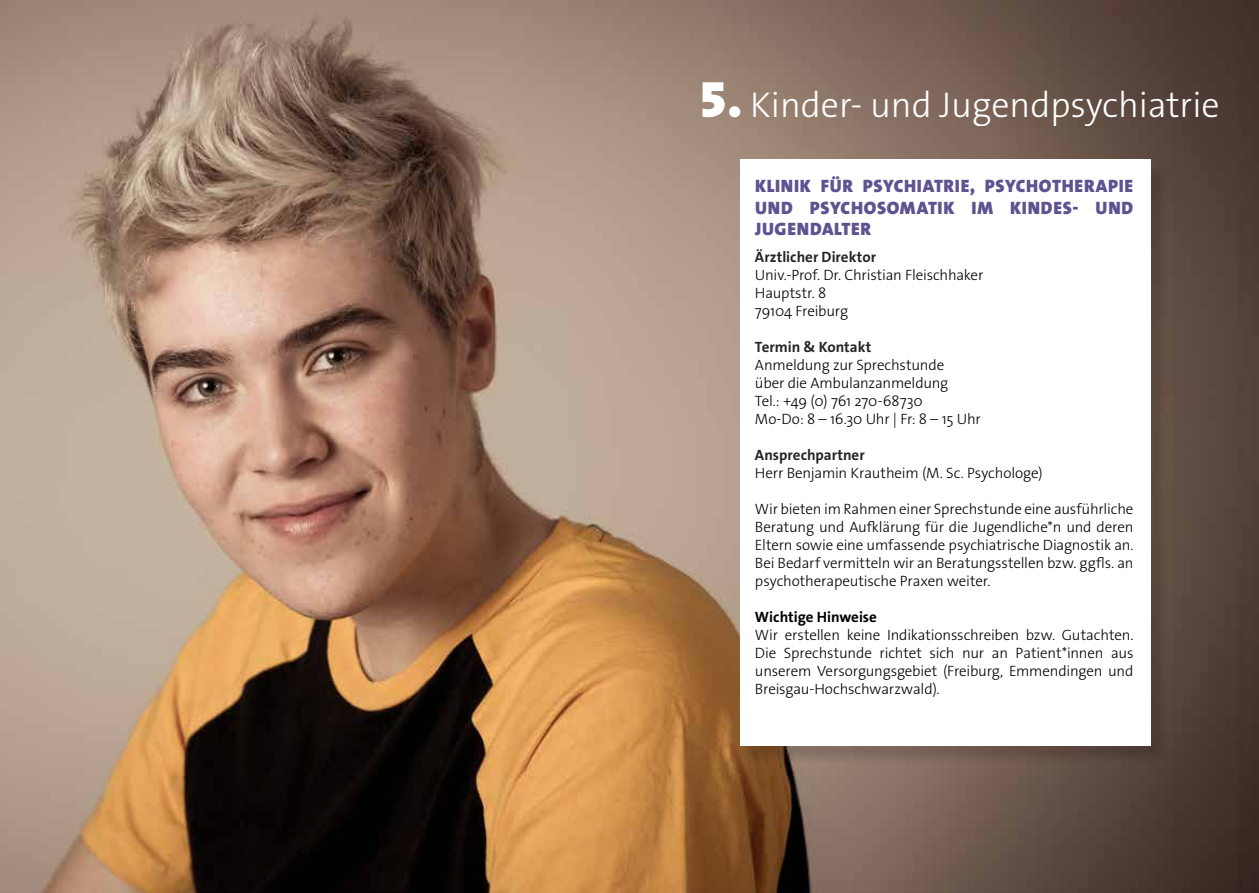
<style>
.page{position:relative;width:1259px;height:893px;background:#fff}
.page>*{position:absolute;margin:0;border:0;box-sizing:border-box;transform-origin:0 0}
.t1{font:300 36px "The Sans Os F";color:#fff}
.t2{font:900 18px/21.6px "The Sans Os F";letter-spacing:.04em;color:#5f5290;text-align:justify}
.t3{font:300 15px/18px "The Sans Os F";letter-spacing:-.01em;color:#000}
.t4{font:700 15px "The Sans Os F";color:#262626}
.t5{font:700 15px "The Sans Os F";color:#000}
.s1{font-weight:900;font-size:51px}
</style>
<div class="page">
<img style="left:0;top:0;width:1259px;height:893px">
<div style="left:742px;top:162px;width:427px;height:603px;background:#000;opacity:.15"></div>
<div style="left:740px;top:159px;width:410px;height:587px;background:#fff"></div>
<h1 class="t1" style="left:699px;top:81px;width:522px"><span class="s1">5.</span> Kinder- und Jugendpsychiatrie</h1>
<p class="t2" style="left:755px;top:175px;width:379px">KLINIK FÜR PSYCHIATRIE, PSYCHOTHERAPIE UND PSYCHOSOMATIK IM KINDES- UND JUGENDALTER</p>
<p class="t4" style="left:755px;top:247px;width:123px">Ärztlicher Direktor</p>
<p class="t3" style="left:755px;top:266px;width:230px">Univ.-Prof. Dr. Christian Fleischhaker<br>Hauptstr. 8<br>79104 Freiburg</p>
<p class="t4" style="left:755px;top:337px;width:118px">Termin &amp; Kontakt</p>
<p class="t3" style="left:755px;top:356px;width:227px">Anmeldung zur Sprechstunde<br>über die Ambulanzanmeldung<br>Tel.: +49 (0) 761 270-68730<br>Mo-Do: 8 – 16.30 Uhr | Fr: 8 – 15 Uhr</p>
<p class="t4" style="left:755px;top:445px;width:111px">Ansprechpartner</p>
<p class="t3" style="left:755px;top:464px;width:289px">Herr Benjamin Krautheim (M. Sc. Psychologe)</p>
<p class="t3" style="left:755px;top:500px;width:380px;text-align:justify">Wir bieten im Rahmen einer Sprechstunde eine ausführliche Beratung und Aufklärung für die Jugendliche*n und deren Eltern sowie eine umfassende psychiatrische Diagnostik an.<br>Bei Bedarf vermitteln wir an Beratungsstellen bzw. ggfls. an psychotherapeutische Praxen weiter.</p>
<p class="t5" style="left:755px;top:607px;width:123px">Wichtige Hinweise</p>
<p class="t3" style="left:755px;top:626px;width:380px;text-align:justify">Wir erstellen keine Indikationsschreiben bzw. Gutachten.<br>Die Sprechstunde richtet sich nur an Patient*innen aus unserem Versorgungsgebiet (Freiburg, Emmendingen und Breisgau-Hochschwarzwald).</p>
</div>
